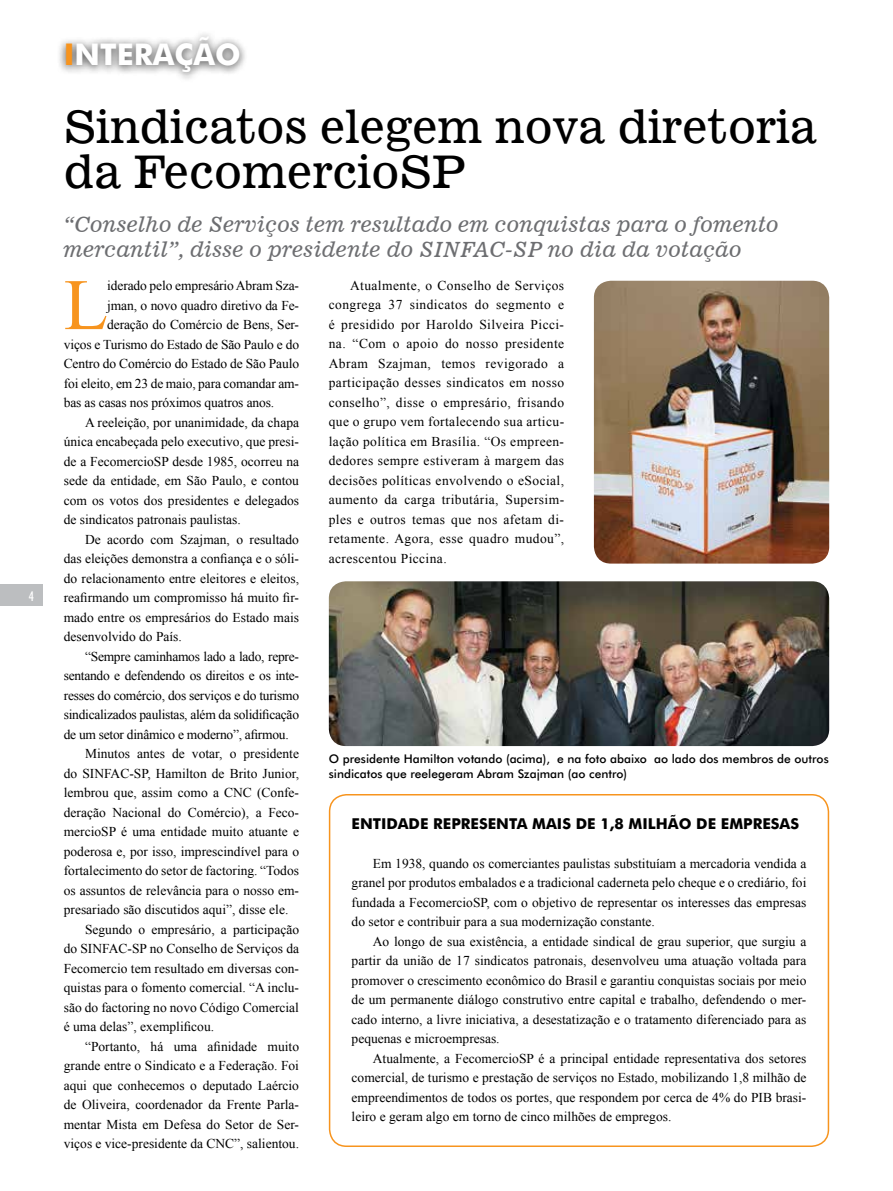
<style>
.page{position:relative;width:893px;height:1191px;background:#fff}
.page>*{position:absolute;margin:0;border:0;box-sizing:border-box;transform-origin:0 0}
.t1{font:72.45px "Times New Roman";color:#f7941e}
.t2{font:45px/45px "News 701 BT Roman A";color:#000}
.t3{font:700 30px "Futura BT";color:#fff}
.t4{font:21px/25.2px "News 701 BT Italic A";color:#6d6e71}
.t5{font:700 15px "Futura BT";color:#000}
.t6{font:13.5px/19.5px "Times New Roman";color:#000;text-align:justify}
.t7{font:13.5px "Times New Roman";letter-spacing:-.02em;color:#000}
.t8{font:500 condensed 13.5px "Futura BT";color:#fff}
.t9{font:500 12px/14.4px "Futura BT";color:#000}
.s1{color:#f7941e}
</style>
<div class="page">
<div style="left:0;top:585px;width:43px;height:21px;background:#bcbec0"></div>
<div style="left:57px;top:30px;width:191px;height:53px;background:#000;opacity:.75"></div>
<div style="left:329px;top:794px;width:500px;height:353px;border:2px solid #f7941e;border-radius:17px"></div>
<img style="left:329px;top:581px;width:500px;height:165px">
<img style="left:594px;top:281px;width:235px;height:282px">
<p class="t8" style="left:29px;top:587px;width:7px">4</p>
<h3 class="t3" style="left:64px;top:36px;width:178px"><span class="s1">I</span>NTERAÇÃO</h3>
<h2 class="t2" style="left:64px;top:103px;width:754px">Sindicatos elegem nova diretoria da FecomercioSP</h2>
<h3 class="t4" style="left:64px;top:212px;width:717px">“Conselho de Serviços tem resultado em conquistas para o fomento mercantil”, disse o presidente do SINFAC-SP no dia da votação</h3>
<h1 class="t1" style="left:64px;top:256px;width:46px">L</h1>
<p class="t6" style="left:107px;top:276px;width:193px">iderado pelo empresário Abram Sza-</p>
<p class="t6" style="left:107px;top:295px;width:193px">jman, o novo quadro diretivo da Fe-</p>
<p class="t6" style="left:107px;top:315px;width:193px">deração do Comércio de Bens, Ser-</p>
<p class="t6" style="left:64px;top:334px;width:237px">viços e Turismo do Estado de São Paulo e do</p>
<p class="t6" style="left:64px;top:353px;width:237px">Centro do Comércio do Estado de São Paulo</p>
<p class="t6" style="left:64px;top:373px;width:237px">foi eleito, em 23 de maio, para comandar am-</p>
<p class="t6" style="left:64px;top:392px;width:212px">bas as casas nos próximos quatros anos.</p>
<p class="t6" style="left:85px;top:412px;width:216px">A reeleição, por unanimidade, da chapa</p>
<p class="t6" style="left:64px;top:431px;width:237px">única encabeçada pelo executivo, que presi-</p>
<p class="t6" style="left:64px;top:451px;width:237px">de a FecomercioSP desde 1985, ocorreu na</p>
<p class="t6" style="left:64px;top:470px;width:237px">sede da entidade, em São Paulo, e contou</p>
<p class="t6" style="left:64px;top:490px;width:237px">com os votos dos presidentes e delegados</p>
<p class="t6" style="left:64px;top:509px;width:178px">de sindicatos patronais paulistas.</p>
<p class="t6" style="left:85px;top:529px;width:216px">De acordo com Szajman, o resultado</p>
<p class="t6" style="left:64px;top:548px;width:237px">das eleições demonstra a confiança e o sóli-</p>
<p class="t6" style="left:64px;top:568px;width:237px">do relacionamento entre eleitores e eleitos,</p>
<p class="t6" style="left:64px;top:587px;width:237px">reafirmando um compromisso há muito fir-</p>
<p class="t6" style="left:64px;top:607px;width:237px">mado entre os empresários do Estado mais</p>
<p class="t6" style="left:64px;top:626px;width:120px">desenvolvido do País.</p>
<p class="t7" style="left:85px;top:647px;width:216px">“Sempre caminhamos lado a lado, repre-</p>
<p class="t7" style="left:64px;top:666px;width:237px">sentando e defendendo os direitos e os inte-</p>
<p class="t7" style="left:64px;top:686px;width:237px">resses do comércio, dos serviços e do turismo</p>
<p class="t7" style="left:64px;top:705px;width:237px">sindicalizados paulistas, além da solidificação</p>
<p class="t7" style="left:64px;top:725px;width:226px">de um setor dinâmico e moderno”, afirmou.</p>
<p class="t6" style="left:85px;top:743px;width:216px">Minutos antes de votar, o presidente</p>
<p class="t6" style="left:64px;top:763px;width:237px">do SINFAC-SP, Hamilton de Brito Junior,</p>
<p class="t6" style="left:64px;top:782px;width:237px">lembrou que, assim como a CNC (Confe-</p>
<p class="t6" style="left:64px;top:802px;width:237px">deração Nacional do Comércio), a Feco-</p>
<p class="t6" style="left:64px;top:821px;width:237px">mercioSP é uma entidade muito atuante e</p>
<p class="t6" style="left:64px;top:841px;width:237px">poderosa e, por isso, imprescindível para o</p>
<p class="t6" style="left:64px;top:860px;width:237px">fortalecimento do setor de factoring. “Todos</p>
<p class="t6" style="left:64px;top:880px;width:237px">os assuntos de relevância para o nosso em-</p>
<p class="t6" style="left:64px;top:899px;width:226px">presariado são discutidos aqui”, disse ele.</p>
<p class="t6" style="left:85px;top:919px;width:216px">Segundo o empresário, a participação</p>
<p class="t6" style="left:64px;top:938px;width:237px">do SINFAC-SP no Conselho de Serviços da</p>
<p class="t6" style="left:64px;top:958px;width:237px">Fecomercio tem resultado em diversas con-</p>
<p class="t6" style="left:64px;top:977px;width:237px">quistas para o fomento comercial. “A inclu-</p>
<p class="t6" style="left:64px;top:997px;width:237px">são do factoring no novo Código Comercial</p>
<p class="t6" style="left:64px;top:1016px;width:152px">é uma delas”, exemplificou.</p>
<p class="t6" style="left:85px;top:1036px;width:216px">“Portanto, há uma afinidade muito</p>
<p class="t6" style="left:64px;top:1055px;width:237px">grande entre o Sindicato e a Federação. Foi</p>
<p class="t6" style="left:64px;top:1075px;width:237px">aqui que conhecemos o deputado Laércio</p>
<p class="t6" style="left:64px;top:1094px;width:237px">de Oliveira, coordenador da Frente Parla-</p>
<p class="t6" style="left:64px;top:1114px;width:237px">mentar Mista em Defesa do Setor de Ser-</p>
<p class="t6" style="left:64px;top:1133px;width:237px">viços e vice-presidente da CNC”, salientou.</p>
<p class="t6" style="left:329px;top:275px;width:237px;text-indent:21px">Atualmente, o Conselho de Serviços congrega 37 sindicatos do segmento e é presidido por Haroldo Silveira Picci&shy;na. “Com o apoio do nosso presidente Abram Szajman, temos revigorado a participação desses sindicatos em nosso conselho”, disse o empresário, frisando que o grupo vem fortalecendo sua articu&shy;lação política em Brasília. “Os empreen&shy;dedores sempre estiveram à margem das decisões políticas envolvendo o eSocial, aumento da carga tributária, Supersim&shy;ples e outros temas que nos afetam di&shy;retamente. Agora, esse quadro mudou”, acrescentou Piccina.</p>
<p class="t9" style="left:329px;top:751px;width:501px">O presidente Hamilton votando (acima), e na foto abaixo ao lado dos membros de outros sindicatos que reelegeram Abram Szajman (ao centro)</p>
<p class="t5" style="left:352px;top:814px;width:449px">ENTIDADE REPRESENTA MAIS DE 1,8 MILHÃO DE EMPRESAS</p>
<p class="t6" style="left:352px;top:853px;width:456px;text-indent:21px">Em 1938, quando os comerciantes paulistas substituíam a mercadoria vendida a granel por produtos embalados e a tradicional caderneta pelo cheque e o crediário, foi fundada a FecomercioSP, com o objetivo de representar os interesses das empresas do setor e contribuir para a sua modernização constante.</p>
<p class="t6" style="left:352px;top:931px;width:456px;text-indent:21px">Ao longo de sua existência, a entidade sindical de grau superior, que surgiu a partir da união de 17 sindicatos patronais, desenvolveu uma atuação voltada para promover o crescimento econômico do Brasil e garantiu conquistas sociais por meio de um permanente diálogo construtivo entre capital e trabalho, defendendo o mer&shy;cado interno, a livre iniciativa, a desestatização e o tratamento diferenciado para as pequenas e microempresas.</p>
<p class="t6" style="left:352px;top:1048px;width:456px;text-indent:21px">Atualmente, a FecomercioSP é a principal entidade representativa dos setores comercial, de turismo e prestação de serviços no Estado, mobilizando 1,8 milhão de empreendimentos de todos os portes, que respondem por cerca de 4% do PIB brasi&shy;leiro e geram algo em torno de cinco milhões de empregos.</p>
</div>
